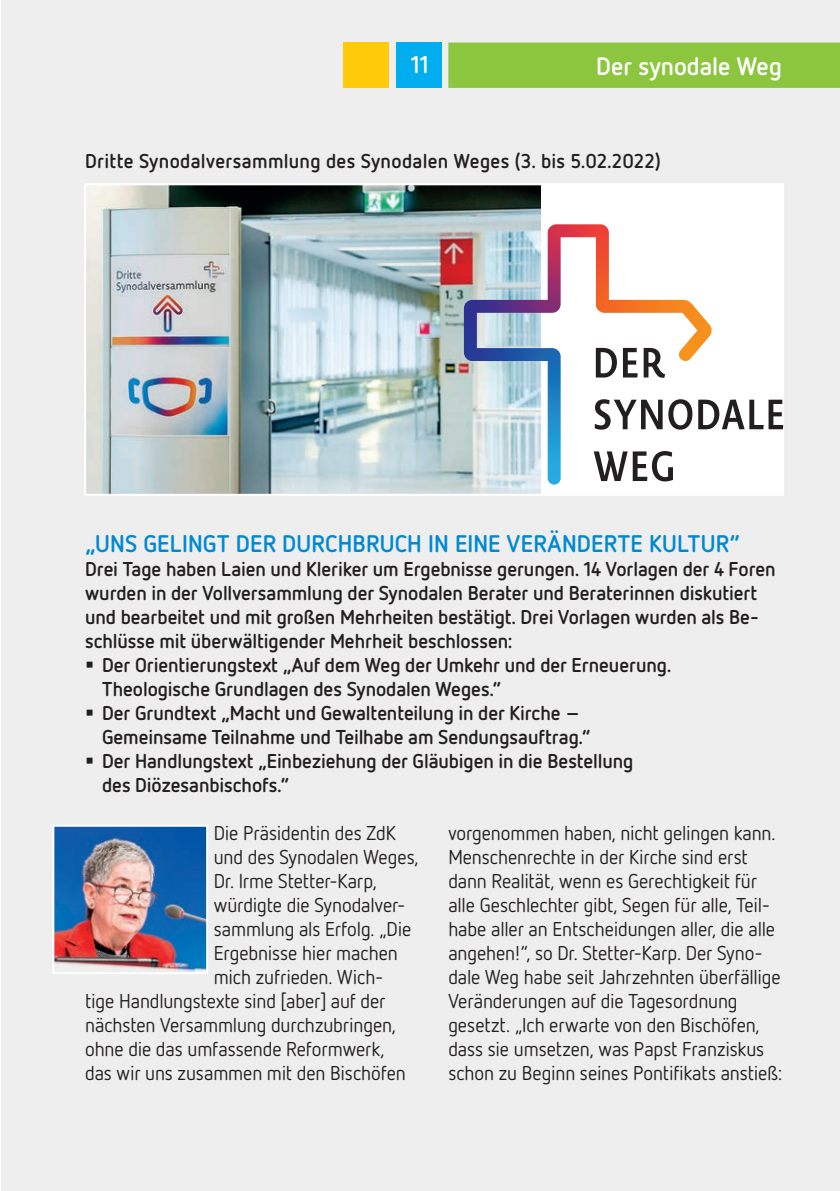
<style>
.page{position:relative;width:840px;height:1191px;background:#fff}
.page>*{position:absolute;margin:0;border:0;box-sizing:border-box;transform-origin:0 0}
.t1{font:700 25.2px "Netto OT";color:#fff}
.t2{font:700 24px "Netto OT";letter-spacing:.005em;color:#0089cf}
.t3{font:700 24px "Netto OT";color:#fff}
.t4{font:20px/24px "Netto OT";letter-spacing:-.01em;color:#231f20}
.t5{font:700 20px "Netto OT";letter-spacing:-.005em;color:#231f20}
.t6{font:700 20px "Netto OT";letter-spacing:.015em;color:#231f20}
</style>
<div class="page">
<div style="left:1px;top:0;width:838px;height:1191px;background:#eeeeef"></div>
<div style="left:448px;top:43px;width:391px;height:45px;background:#8bc63e"></div>
<div style="left:395px;top:43px;width:46px;height:45px;background:#00aeef"></div>
<div style="left:343px;top:43px;width:45px;height:45px;background:#feca0a"></div>
<div style="left:85px;top:184px;width:697px;height:311px;background:#fff"></div>
<img style="left:87px;top:186px;width:453px;height:307px">
<div style="left:84px;top:183px;width:699px;height:313px;border:2px solid #fff"></div>
<svg style="left:712px;top:399px;width:70px;height:31px"></svg>
<svg style="left:463px;top:224px;width:249px;height:260px"></svg>
<img style="left:55px;top:827px;width:150px;height:144px">
<div style="left:52px;top:824px;width:156px;height:150px;border:2px solid #fff"></div>
<p class="t3" style="left:410px;top:50px;width:20px">11</p>
<p class="t1" style="left:596px;top:50px;width:187px">Der synodale Weg</p>
<p class="t6" style="left:85px;top:148px;width:576px">Dritte Synodalversammlung des Synodalen Weges (3. bis 5.02.2022)</p>
<p class="t2" style="left:85px;top:528px;width:656px">„UNS GELINGT DER DURCHBRUCH IN EINE VERÄNDERTE KULTUR“</p>
<p class="t5" style="left:85px;top:556px;width:691px">Drei Tage haben Laien und Kleriker um Ergebnisse gerungen. 14 Vorlagen der 4 Foren</p>
<p class="t5" style="left:85px;top:580px;width:673px">wurden in der Vollversammlung der Synodalen Berater und Beraterinnen diskutiert</p>
<p class="t5" style="left:85px;top:604px;width:674px">und bearbeitet und mit großen Mehrheiten bestätigt. Drei Vorlagen wurden als Be-</p>
<p class="t5" style="left:85px;top:628px;width:428px">schlüsse mit überwältigender Mehrheit beschlossen:</p>
<p class="t5" style="left:102px;top:652px;width:570px">Der Orientierungstext „Auf dem Weg der Umkehr und der Erneuerung.</p>
<p class="t5" style="left:102px;top:676px;width:401px">Theologische Grundlagen des Synodalen Weges.“</p>
<p class="t5" style="left:102px;top:700px;width:479px">Der Grundtext „Macht und Gewaltenteilung in der Kirche –</p>
<p class="t5" style="left:102px;top:724px;width:490px">Gemeinsame Teilnahme und Teilhabe am Sendungsauftrag.“</p>
<p class="t5" style="left:102px;top:748px;width:532px">Der Handlungstext „Einbeziehung der Gläubigen in die Bestellung</p>
<p class="t5" style="left:102px;top:772px;width:189px">des Diözesanbischofs.“</p>
<p class="t4" style="left:214px;top:821px;width:183px">Die Präsidentin des ZdK</p>
<p class="t4" style="left:214px;top:845px;width:206px">und des Synodalen Weges,</p>
<p class="t4" style="left:214px;top:869px;width:164px">Dr. Irme Stetter-Karp,</p>
<p class="t4" style="left:214px;top:893px;width:193px">würdigte die Synodalver-</p>
<p class="t4" style="left:214px;top:917px;width:199px">sammlung als Erfolg. „Die</p>
<p class="t4" style="left:214px;top:941px;width:185px">Ergebnisse hier machen</p>
<p class="t4" style="left:214px;top:965px;width:171px">mich zufrieden. Wich-</p>
<p class="t4" style="left:85px;top:989px;width:302px">tige Handlungstexte sind [aber] auf der</p>
<p class="t4" style="left:85px;top:1013px;width:312px">nächsten Versammlung durchzubringen,</p>
<p class="t4" style="left:85px;top:1037px;width:301px">ohne die das umfassende Reformwerk,</p>
<p class="t4" style="left:85px;top:1061px;width:322px">das wir uns zusammen mit den Bischöfen</p>
<p class="t4" style="left:448px;top:821px;width:335px">vorgenommen haben, nicht gelingen kann.<br>Menschenrechte in der Kirche sind erst dann Realität, wenn es Gerechtigkeit für alle Geschlechter gibt, Segen für alle, Teil&shy;habe aller an Entscheidungen aller, die alle angehen!“, so Dr. Stetter-Karp. Der Syno&shy;dale Weg habe seit Jahrzehnten überfällige Veränderungen auf die Tagesordnung gesetzt. „Ich erwarte von den Bischöfen, dass sie umsetzen, was Papst Franziskus schon zu Beginn seines Pontifikats anstieß:</p>
</div>
